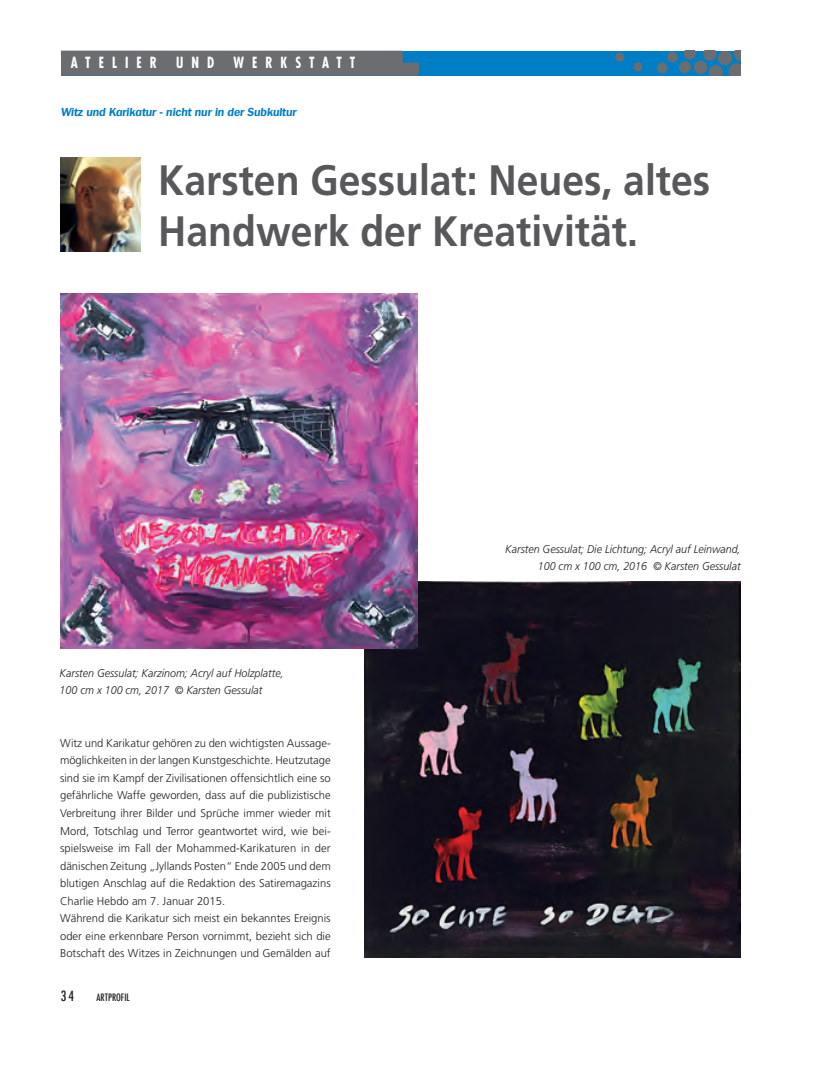
<style>
.page{position:relative;width:815px;height:1074px;background:#fff}
.page>*{position:absolute;margin:0;border:0;box-sizing:border-box;transform-origin:0 0}
.t1{font:700 42.5px/51px "Frutiger";color:#57585a;scale:.92 1}
.t2{font:700 condensed 15px "Futura";letter-spacing:.6em;color:#fff;scale:.89 1}
.t3{font:500 condensed 13.75px "Futura";color:#231f20}
.t4{font:300 11.25px/17.5px "Frutiger";color:#231f20}
.t5{font:italic 300 11.25px/17.5px "Frutiger";color:#231f20;text-align:right;scale:.95 1}
.t6{font:italic 700 11.25px "Futon";color:#007ec5}
.t7{font:500 condensed 10px "Futura";color:#231f20}
</style>
<div class="page">
<div style="left:61px;top:51px;width:680px;height:25px;background:#007ec5"></div>
<div style="left:718px;top:51px;width:14px;height:14px;background:#6c6d70;border-radius:50%"></div>
<div style="left:718px;top:51px;width:14px;height:14px;border:1px solid #6c6d70;border-radius:50%"></div>
<svg style="left:709px;top:66px;width:14px;height:10px"></svg>
<svg style="left:729px;top:51px;width:12px;height:25px"></svg>
<svg style="left:704px;top:51px;width:12px;height:9px"></svg>
<div style="left:694px;top:61px;width:13px;height:12px;background:#6c6d70;border-radius:50%"></div>
<div style="left:694px;top:61px;width:13px;height:13px;border:1px solid #6c6d70;border-radius:50%"></div>
<svg style="left:684px;top:51px;width:12px;height:8px"></svg>
<div style="left:679px;top:61px;width:11px;height:12px;background:#6c6d70;border-radius:50%"></div>
<div style="left:679px;top:61px;width:12px;height:12px;border:1px solid #6c6d70;border-radius:50%"></div>
<div style="left:668px;top:52px;width:9px;height:10px;background:#6c6d70;border-radius:50%"></div>
<div style="left:668px;top:52px;width:9px;height:10px;border:1px solid #6c6d70;border-radius:50%"></div>
<div style="left:657px;top:63px;width:10px;height:10px;background:#6c6d70;border-radius:50%"></div>
<div style="left:657px;top:63px;width:10px;height:10px;border:1px solid #6c6d70;border-radius:50%"></div>
<div style="left:616px;top:53px;width:8px;height:8px;background:#6c6d70;border-radius:50%"></div>
<div style="left:616px;top:53px;width:8px;height:8px;border:1px solid #6c6d70;border-radius:50%"></div>
<div style="left:634px;top:63px;width:8px;height:8px;background:#6c6d70;border-radius:50%"></div>
<div style="left:634px;top:63px;width:8px;height:8px;border:1px solid #6c6d70;border-radius:50%"></div>
<div style="left:61px;top:51px;width:358px;height:25px;background:#6c6d70"></div>
<img style="left:60px;top:157px;width:81px;height:94px">
<img style="left:365px;top:582px;width:375px;height:375px">
<img style="left:60px;top:293px;width:357px;height:355px">
<h2 class="t2" style="left:71px;top:54px;width:98px">ATELIER</h2>
<h2 class="t2" style="left:176px;top:54px;width:44px">UND</h2>
<h2 class="t2" style="left:233px;top:54px;width:139px">WERKSTATT</h2>
<p class="t6" style="left:61px;top:106px;width:237px">Witz und Karikatur - nicht nur in der Subkultur</p>
<h1 class="t1" style="left:158px;top:155px;width:601px">Karsten Gessulat: Neues, altes<br>Handwerk der Kreativität.</h1>
<p class="t5" style="left:60px;top:664px;width:237px;text-align:left">Karsten Gessulat; Karzinom; Acryl auf Holzplatte,<br>100 cm x 100 cm, 2017 © Karsten Gessulat</p>
<p class="t4" style="left:60px;top:734px;width:272px">Witz und Karikatur gehören zu den wichtigsten Aussage&shy;möglichkeiten in der langen Kunstgeschichte. Heutzutage sind sie im Kampf der Zivilisationen offensichtlich eine so gefährliche Waffe geworden, dass auf die publizistische Verbreitung ihrer Bilder und Sprüche immer wieder mit Mord, Totschlag und Terror geantwortet wird, wie bei&shy;spielsweise im Fall der Mohammed-Karikaturen in der dänischen Zeitung „Jyllands Posten“ Ende 2005 und dem blutigen Anschlag auf die Redaktion des Satiremagazins Charlie Hebdo am 7. Januar 2015.<br>Während die Karikatur sich meist ein bekanntes Ereignis oder eine erkennbare Person vornimmt, bezieht sich die Botschaft des Witzes in Zeichnungen und Gemälden auf</p>
<p class="t3" style="left:61px;top:987px;width:15px">34</p>
<p class="t7" style="left:96px;top:991px;width:35px">ARTPROFIL</p>
<p class="t5" style="left:505px;top:540px;width:249px">Karsten Gessulat; Die Lichtung; Acryl auf Leinwand,<br>100 cm x 100 cm, 2016 © Karsten Gessulat</p>
</div>
